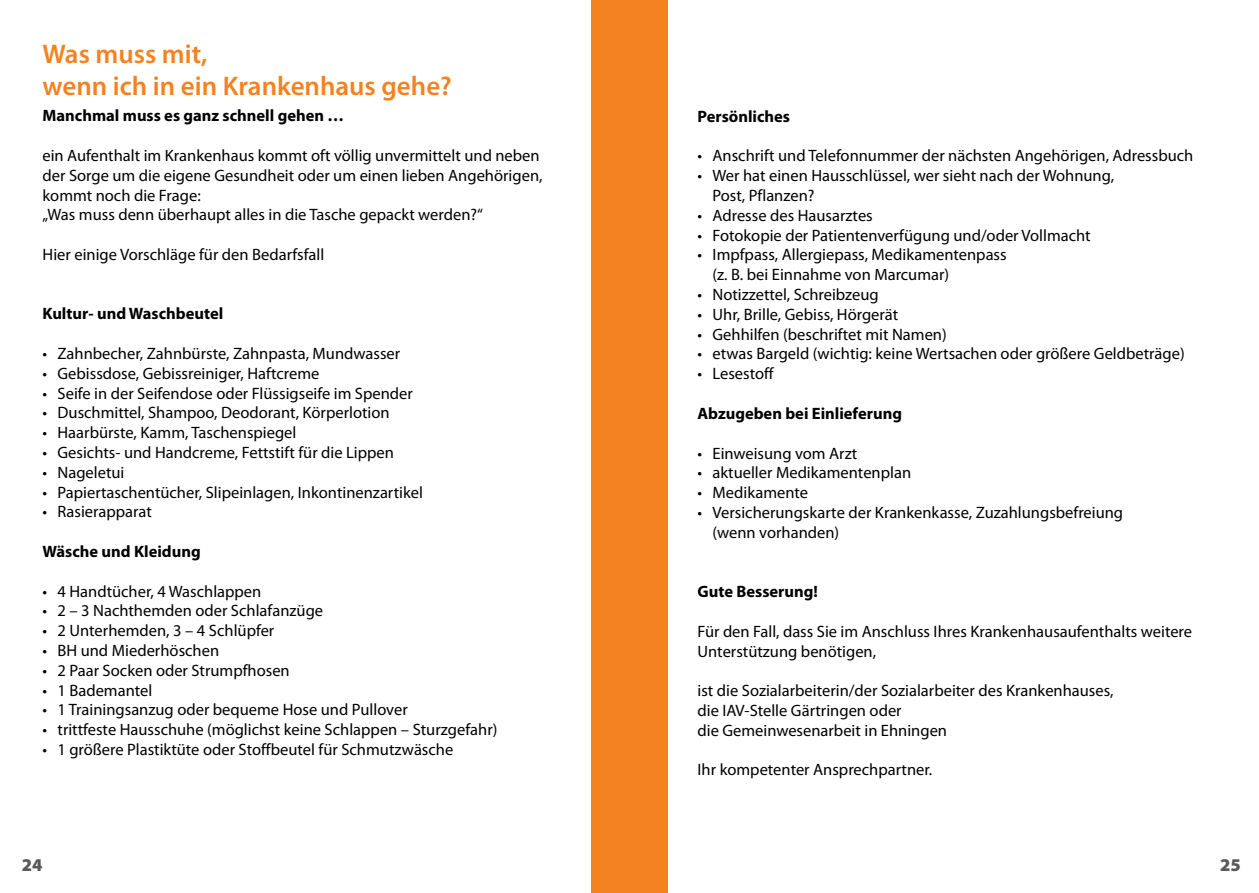
<style>
.page{position:relative;width:1259px;height:893px;background:#fff}
.page>*{position:absolute;margin:0;border:0;box-sizing:border-box;transform-origin:0 0}
.t1{font:600 27px/32.4px "Myriad Pro";color:#f58220}
.t2{font:900 18px "Myriad Pro";color:#58595b}
.t3{font:16.5px/19.8px "Myriad Pro";color:#000}
.t4{font:700 16.5px "Myriad Pro";color:#000}
</style>
<div class="page">
<div style="left:591px;top:0;width:77px;height:893px;background:#f58220"></div>
<h1 class="t1" style="left:43px;top:37px;width:411px">Was muss mit,<br>wenn ich in ein Krankenhaus gehe?</h1>
<p class="t4" style="left:43px;top:105px;width:303px">Manchmal muss es ganz schnell gehen …</p>
<p class="t3" style="left:43px;top:145px;width:501px">ein Aufenthalt im Krankenhaus kommt oft völlig unvermittelt und neben der Sorge um die eigene Gesundheit oder um einen lieben Angehörigen, kommt noch die Frage:<br>„Was muss denn überhaupt alles in die Tasche gepackt werden?“</p>
<p class="t3" style="left:43px;top:244px;width:283px">Hier einige Vorschläge für den Bedarfsfall</p>
<p class="t4" style="left:43px;top:303px;width:182px">Kultur- und Waschbeutel</p>
<p class="t3" style="left:43px;top:343px;width:359px">• Zahnbecher, Zahnbürste, Zahnpasta, Mundwasser</p>
<p class="t3" style="left:43px;top:363px;width:278px">• Gebissdose, Gebissreiniger, Haftcreme</p>
<p class="t3" style="left:43px;top:383px;width:372px">• Seife in der Seifendose oder Flüssigseife im Spender</p>
<p class="t3" style="left:43px;top:403px;width:349px">• Duschmittel, Shampoo, Deodorant, Körperlotion</p>
<p class="t3" style="left:43px;top:422px;width:255px">• Haarbürste, Kamm, Taschenspiegel</p>
<p class="t3" style="left:43px;top:442px;width:353px">• Gesichts- und Handcreme, Fettstift für die Lippen</p>
<p class="t3" style="left:43px;top:462px;width:83px">• Nageletui</p>
<p class="t3" style="left:43px;top:482px;width:382px">• Papiertaschentücher, Slipeinlagen, Inkontinenzartikel</p>
<p class="t3" style="left:43px;top:502px;width:111px">• Rasierapparat</p>
<p class="t4" style="left:43px;top:541px;width:160px">Wäsche und Kleidung</p>
<p class="t3" style="left:43px;top:581px;width:220px">• 4 Handtücher, 4 Waschlappen</p>
<p class="t3" style="left:43px;top:601px;width:282px">• 2 – 3 Nachthemden oder Schlafanzüge</p>
<p class="t3" style="left:43px;top:620px;width:233px">• 2 Unterhemden, 3 – 4 Schlüpfer</p>
<p class="t3" style="left:43px;top:640px;width:178px">• BH und Miederhöschen</p>
<p class="t3" style="left:43px;top:660px;width:249px">• 2 Paar Socken oder Strumpfhosen</p>
<p class="t3" style="left:43px;top:680px;width:111px">• 1 Bademantel</p>
<p class="t3" style="left:43px;top:700px;width:367px">• 1 Trainingsanzug oder bequeme Hose und Pullover</p>
<p class="t3" style="left:43px;top:719px;width:456px">• trittfeste Hausschuhe (möglichst keine Schlappen – Sturzgefahr)</p>
<p class="t3" style="left:43px;top:739px;width:412px">• 1 größere Plastiktüte oder Stoffbeutel für Schmutzwäsche</p>
<p class="t4" style="left:697px;top:106px;width:94px">Persönliches</p>
<p class="t3" style="left:697px;top:146px;width:497px">• Anschrift und Telefonnummer der nächsten Angehörigen, Adressbuch</p>
<p class="t3" style="left:712px;top:166px;width:403px;text-indent:-15px">• Wer hat einen Hausschlüssel, wer sieht nach der Wohnung,<br>Post, Pflanzen?</p>
<p class="t3" style="left:697px;top:205px;width:177px">• Adresse des Hausarztes</p>
<p class="t3" style="left:697px;top:225px;width:395px">• Fotokopie der Patientenverfügung und/oder Vollmacht</p>
<p class="t3" style="left:712px;top:245px;width:296px;text-indent:-15px">• Impfpass, Allergiepass, Medikamentenpass (z. B. bei Einnahme von Marcumar)</p>
<p class="t3" style="left:697px;top:284px;width:183px">• Notizzettel, Schreibzeug</p>
<p class="t3" style="left:697px;top:304px;width:202px">• Uhr, Brille, Gebiss, Hörgerät</p>
<p class="t3" style="left:697px;top:324px;width:251px">• Gehhilfen (beschriftet mit Namen)</p>
<p class="t3" style="left:697px;top:344px;width:489px">• etwas Bargeld (wichtig: keine Wertsachen oder größere Geldbeträge)</p>
<p class="t3" style="left:697px;top:364px;width:78px">• Lesestoff</p>
<p class="t4" style="left:697px;top:403px;width:206px">Abzugeben bei Einlieferung</p>
<p class="t3" style="left:697px;top:443px;width:161px">• Einweisung vom Arzt</p>
<p class="t3" style="left:697px;top:463px;width:215px">• aktueller Medikamentenplan</p>
<p class="t3" style="left:697px;top:482px;width:112px">• Medikamente</p>
<p class="t3" style="left:712px;top:502px;width:412px;text-indent:-15px">• Versicherungskarte der Krankenkasse, Zuzahlungsbefreiung (wenn vorhanden)</p>
<p class="t4" style="left:697px;top:581px;width:122px">Gute Besserung!</p>
<p class="t3" style="left:697px;top:621px;width:496px">Für den Fall, dass Sie im Anschluss Ihres Krankenhausaufenthalts weitere<br>Unterstützung benötigen,</p>
<p class="t3" style="left:697px;top:680px;width:417px">ist die Sozialarbeiterin/der Sozialarbeiter des Krankenhauses, die IAV-Stelle Gärtringen oder<br>die Gemeinwesenarbeit in Ehningen</p>
<p class="t3" style="left:697px;top:760px;width:236px">Ihr kompetenter Ansprechpartner.</p>
<p class="t2" style="left:22px;top:853px;width:22px">24</p>
<p class="t2" style="left:1220px;top:853px;width:22px">25</p>
</div>
